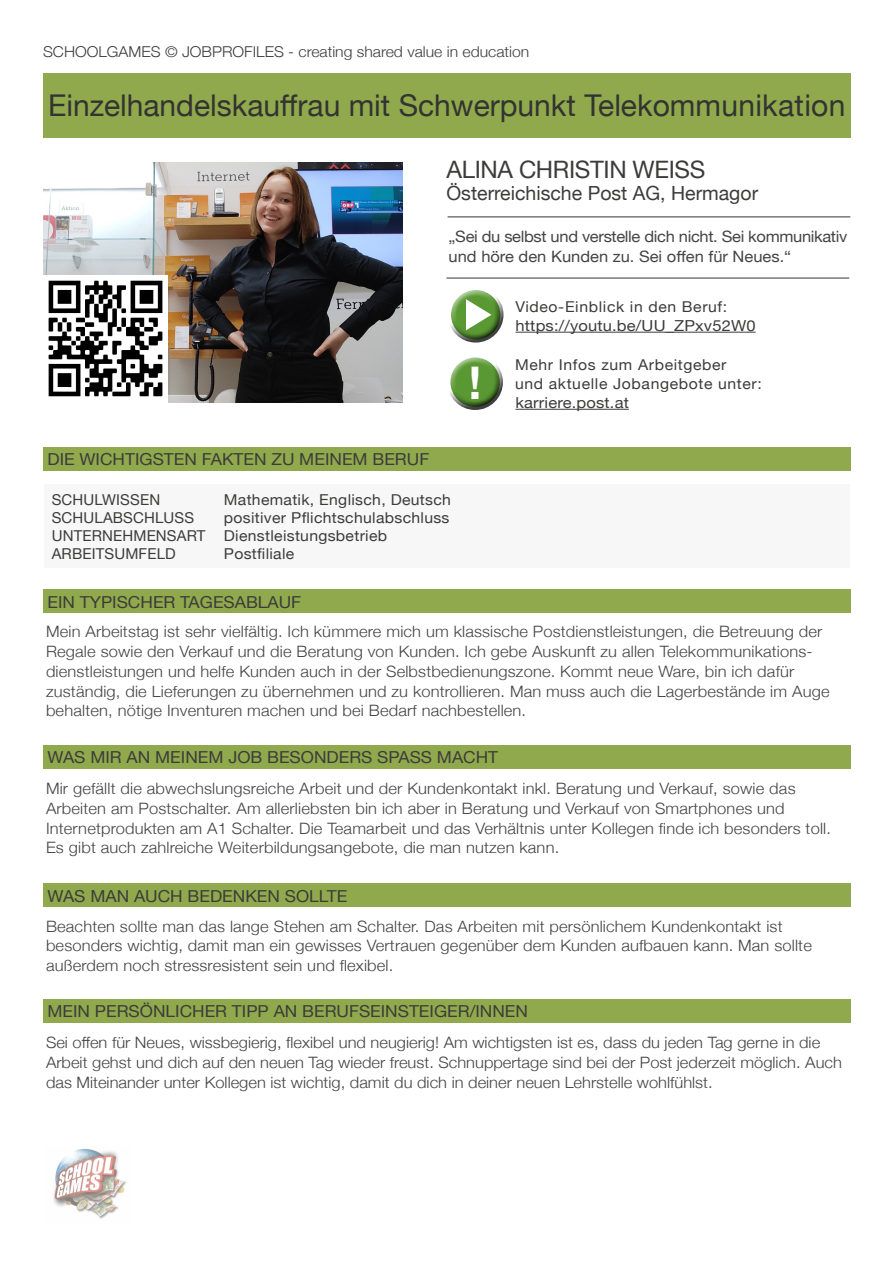
<style>
.page{position:relative;width:893px;height:1263px;background:#fff}
.page>*{position:absolute;margin:0;border:0;box-sizing:border-box;transform-origin:0 0}
.t1{font:700 45px "Helvetica Neue";color:#fff}
.t2{font:30px "Helvetica Neue";color:#333332}
.t3{font:24px "Helvetica Neue";letter-spacing:-.015em;color:#3c3c3b}
.t4{font:19.5px "Helvetica Neue";color:#3c3c3b}
.t5{font:16.5px "Helvetica Neue";color:#3c3c3b;scale:1.05 1}
.t6{font:300 15.6px/19.8px "Helvetica Neue";letter-spacing:.01em;color:#454444;scale:1.05 1}
.t7{font:15.6px/19.8px "Helvetica Neue";letter-spacing:-.02em;color:#454444;scale:1.05 1}
.t8{font:15.15px "Helvetica Neue";letter-spacing:.01em;color:#3c3c3b;scale:1.09 1}
.t9{font:15px "Helvetica Neue";letter-spacing:.02em;color:#3c3c3b;scale:1.05 1}
.t10{font:15px "Helvetica Neue";letter-spacing:.04em;color:#3c3c3b;scale:1.05 1}
.t11{font:300 15px "Helvetica Neue";color:#3c3c3b;scale:1.05 1}
.t12{font:15px "Helvetica Neue";letter-spacing:.02em;color:#3c3c3b}
</style>
<div class="page">
<div style="left:44px;top:484px;width:806px;height:83px;background:#f7f7f7"></div>
<div style="left:43px;top:73px;width:807px;height:64px;background:#90a94c"></div>
<div style="left:43px;top:448px;width:807px;height:23px;background:#90a94c"></div>
<div style="left:43px;top:589px;width:807px;height:23px;background:#90a94c"></div>
<div style="left:43px;top:745px;width:807px;height:24px;background:#90a94c"></div>
<div style="left:43px;top:884px;width:807px;height:23px;background:#90a94c"></div>
<div style="left:43px;top:999px;width:807px;height:24px;background:#90a94c"></div>
<img style="left:43px;top:162px;width:359px;height:241px">
<hr style="left:448px;top:216px;width:402px;height:1px;background:#4a4a49">
<hr style="left:446px;top:277px;width:403px;height:2px;background:#4a4a49">
<div style="left:446px;top:354px;width:57px;height:41px;background:#fff;opacity:.75"></div>
<div style="left:446px;top:362px;width:57px;height:49px;background:#000;opacity:.75"></div>
<img style="left:53px;top:1149px;width:73px;height:70px">
<hr style="left:515px;top:409px;width:114px;height:1px;background:#3c3c3b">
<hr style="left:516px;top:332px;width:240px;height:1px;background:#3c3c3b">
<img style="left:43px;top:276px;width:125px;height:127px">
<div style="left:446px;top:286px;width:58px;height:41px;background:#fff;opacity:.75"></div>
<div style="left:446px;top:295px;width:58px;height:49px;background:#000;opacity:.75"></div>
<svg style="left:466px;top:299px;width:25px;height:31px"></svg>
<p class="t11" style="left:43px;top:39px;width:465px">SCHOOLGAMES © JOBPROFILES - creating shared value in education</p>
<p class="t2" style="left:48px;top:84px;width:799px">Einzelhandelskauffrau mit Schwerpunkt Telekommunikation</p>
<p class="t3" style="left:446px;top:152px;width:260px">ALINA CHRISTIN WEISS</p>
<p class="t4" style="left:446px;top:179px;width:313px">Österreichische Post AG, Hermagor</p>
<p class="t7" style="left:449px;top:228px;width:381px">„Sei du selbst und verstelle dich nicht. Sei kommunikativ und höre den Kunden zu. Sei offen für Neues.“</p>
<p class="t10" style="left:515px;top:296px;width:203px">Video-Einblick in den Beruf:</p>
<p class="t5" style="left:47px;top:448px;width:365px">DIE WICHTIGSTEN FAKTEN ZU MEINEM BERUF</p>
<p class="t12" style="left:52px;top:489px;width:110px">SCHULWISSEN</p>
<p class="t12" style="left:52px;top:507px;width:144px">SCHULABSCHLUSS</p>
<p class="t12" style="left:52px;top:525px;width:155px">UNTERNEHMENSART</p>
<p class="t12" style="left:52px;top:543px;width:126px">ARBEITSUMFELD</p>
<p class="t9" style="left:224px;top:489px;width:218px">Mathematik, Englisch, Deutsch</p>
<p class="t9" style="left:224px;top:507px;width:216px">positiver Pflichtschulabschluss</p>
<p class="t9" style="left:224px;top:525px;width:157px">Dienstleistungsbetrieb</p>
<p class="t9" style="left:224px;top:543px;width:69px">Postfiliale</p>
<p class="t5" style="left:47px;top:590px;width:243px">EIN TYPISCHER TAGESABLAUF</p>
<p class="t1" style="left:469px;top:348px;width:14px">!</p>
<p class="t8" style="left:516px;top:314px;width:222px">https://youtu.be/UU_ZPxv52W0</p>
<p class="t10" style="left:515px;top:354px;width:203px">Mehr Infos zum Arbeitgeber</p>
<p class="t10" style="left:515px;top:372px;width:237px">und aktuelle Jobangebote unter:</p>
<p class="t8" style="left:515px;top:391px;width:106px">karriere.post.at</p>
<p class="t6" style="left:46px;top:621px;width:748px">Mein Arbeitstag ist sehr vielfältig. Ich kümmere mich um klassische Postdienstleistungen, die Betreuung der Regale sowie den Verkauf und die Beratung von Kunden. Ich gebe Auskunft zu allen Telekommunikations&shy;dienstleistungen und helfe Kunden auch in der Selbstbedienungszone. Kommt neue Ware, bin ich dafür zuständig, die Lieferungen zu übernehmen und zu kontrollieren. Man muss auch die Lagerbestände im Auge behalten, nötige Inventuren machen und bei Bedarf nachbestellen.</p>
<p class="t5" style="left:47px;top:745px;width:431px">WAS MIR AN MEINEM JOB BESONDERS SPASS MACHT</p>
<p class="t6" style="left:46px;top:777px;width:749px">Mir gefällt die abwechslungsreiche Arbeit und der Kundenkontakt inkl. Beratung und Verkauf, sowie das Arbeiten am Postschalter. Am allerliebsten bin ich aber in Beratung und Verkauf von Smartphones und Internetprodukten am A1 Schalter. Die Teamarbeit und das Verhältnis unter Kollegen finde ich besonders toll.<br>Es gibt auch zahlreiche Weiterbildungsangebote, die man nutzen kann.</p>
<p class="t5" style="left:47px;top:884px;width:287px">WAS MAN AUCH BEDENKEN SOLLTE</p>
<p class="t6" style="left:46px;top:915px;width:731px">Beachten sollte man das lange Stehen am Schalter. Das Arbeiten mit persönlichem Kundenkontakt ist besonders wichtig, damit man ein gewisses Vertrauen gegenüber dem Kunden aufbauen kann. Man sollte außerdem noch stressresistent sein und flexibel.</p>
<p class="t5" style="left:47px;top:999px;width:459px">MEIN PERSÖNLICHER TIPP AN BERUFSEINSTEIGER/INNEN</p>
<p class="t6" style="left:46px;top:1031px;width:759px">Sei offen für Neues, wissbegierig, flexibel und neugierig! Am wichtigsten ist es, dass du jeden Tag gerne in die<br>Arbeit gehst und dich auf den neuen Tag wieder freust. Schnuppertage sind bei der Post jederzeit möglich. Auch das Miteinander unter Kollegen ist wichtig, damit du dich in deiner neuen Lehrstelle wohlfühlst.</p>
</div>
